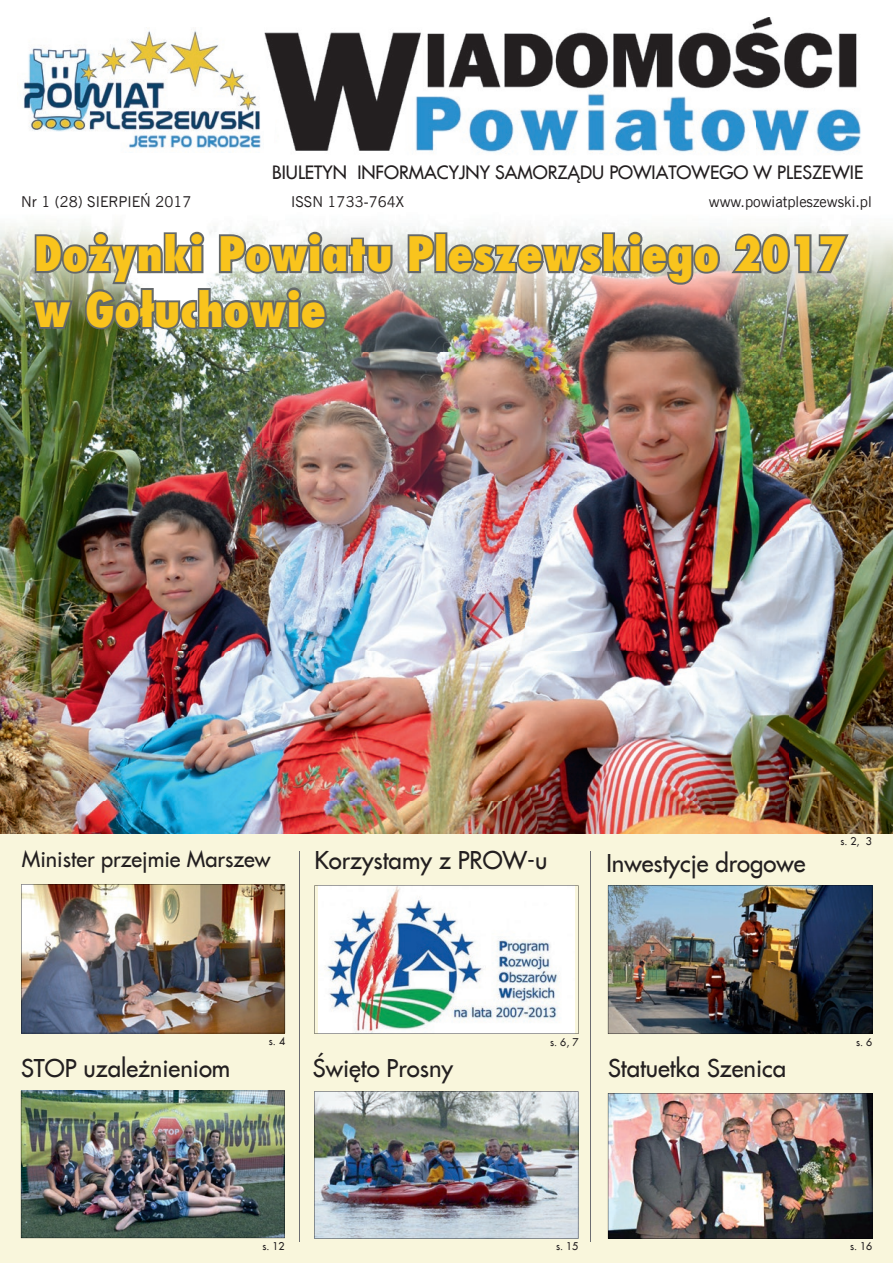
<style>
.page{position:relative;width:893px;height:1263px;background:#fff}
.page>*{position:absolute;margin:0;border:0;box-sizing:border-box;transform-origin:0 0}
.t1{font:800 46.35px/55.7px "Fujiyama";color:#f9c41d}
.t2{font:24px "Fujiyama 2";color:#231f20}
.t3{font:21.75px "Fujiyama 2";color:#231f20}
.t4{font:18px "Fujiyama 2";color:#231f20}
.t5{font:15px "News Goth EU";color:#231f20}
.t6{font:10.5px "Fujiyama 2";color:#231f20}
</style>
<div class="page">
<div style="left:0;top:801px;width:893px;height:462px;background:#f9f6dc"></div>
<img style="left:0;top:223px;width:893px;height:611px">
<img style="left:276px;top:17px;width:585px;height:136px">
<svg style="left:264px;top:32px;width:12px;height:46px"></svg>
<img style="left:23px;top:30px;width:238px;height:119px">
<svg style="left:406px;top:232px;width:32px;height:43px"></svg>
<div style="left:434px;top:232px;width:13px;height:41px;border:4px solid #65696a"></div>
<svg style="left:445px;top:229px;width:406px;height:59px"></svg>
<img style="left:30px;top:229px;width:365px;height:111px">
<img style="left:608px;top:885px;width:264px;height:149px">
<img style="left:608px;top:1093px;width:264px;height:146px">
<hr style="left:300px;top:851px;width:1px;height:391px;background:#6c6d70">
<hr style="left:591px;top:851px;width:1px;height:391px;background:#6c6d70">
<img style="left:314px;top:885px;width:264px;height:149px">
<img style="left:21px;top:884px;width:264px;height:149px">
<img style="left:21px;top:1091px;width:264px;height:147px">
<img style="left:314px;top:1091px;width:264px;height:148px">
<p class="t4" style="left:272px;top:159px;width:593px">BIULETYN INFORMACYJNY SAMORZĄDU POWIATOWEGO W PLESZEWIE</p>
<p class="t5" style="left:21px;top:192px;width:172px">Nr 1 (28) SIERPIEŃ 2017</p>
<p class="t5" style="left:291px;top:192px;width:114px">ISSN 1733-764X</p>
<p class="t5" style="left:709px;top:192px;width:164px">www.powiatpleszewski.pl</p>
<h1 class="t1" style="left:34px;top:225px;width:813px">Dożynki Powiatu Pleszewskiego 2017 w Gołuchowie</h1>
<p class="t3" style="left:22px;top:842px;width:250px">Minister przejmie Marszew</p>
<p class="t2" style="left:314px;top:843px;width:235px">Korzystamy z PROW-u</p>
<p class="t2" style="left:606px;top:845px;width:201px">Inwestycje drogowe</p>
<p class="t6" style="left:840px;top:833px;width:33px">s. 2, 3</p>
<p class="t2" style="left:21px;top:1050px;width:211px">STOP uzależnieniom</p>
<p class="t6" style="left:269px;top:1033px;width:18px">s. 4</p>
<p class="t2" style="left:313px;top:1050px;width:142px">Święto Prosny</p>
<p class="t6" style="left:550px;top:1034px;width:30px">s. 6, 7</p>
<p class="t2" style="left:608px;top:1050px;width:180px">Statuetka Szenica</p>
<p class="t6" style="left:856px;top:1034px;width:18px">s. 6</p>
<p class="t6" style="left:262px;top:1238px;width:24px">s. 12</p>
<p class="t6" style="left:556px;top:1239px;width:24px">s. 15</p>
<p class="t6" style="left:850px;top:1239px;width:24px">s. 16</p>
</div>
